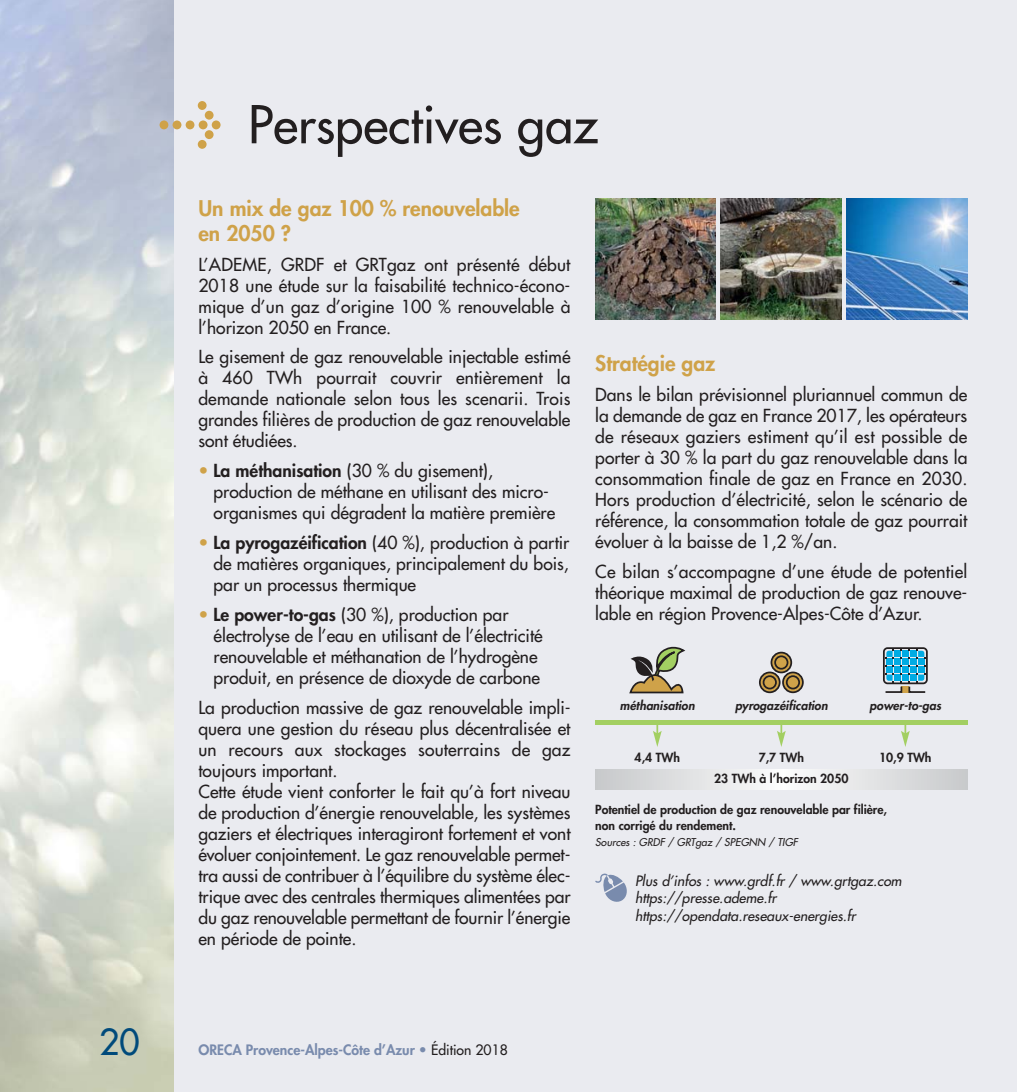
<style>
.page{position:relative;width:1017px;height:1092px;background:#fff}
.page>*{position:absolute;margin:0;border:0;box-sizing:border-box;transform-origin:0 0}
.t1{font:50.75px "Futura";color:#231f20}
.t2{font:35px "Futura";color:#004a7b}
.t3{font:800 21px/24.5px "Futura";color:#cfa249}
.t4{font:17.5px/21px "Futura";color:#231f20;text-align:justify}
.t5{font:italic 14px/17.5px "Futura";letter-spacing:.005em;color:#231f20}
.t6{font:800 14px "Futura";color:#798bad}
.t7{font:800 12.25px/15.8px "Futura";color:#231f20}
.t8{font:italic 800 12.25px "Futura";color:#231f20}
.t9{font:italic 10.5px "Futura";color:#231f20}
.s1{font-family:"Meta Plus";font-weight:700;font-size:52.5px;color:#cfa249}
.s2{font-weight:800;color:#cfa249}
.s3{font-weight:800}
.s4{font-weight:400;color:#231f20}
</style>
<div class="page">
<div style="left:174px;top:0;width:843px;height:1091px;background:#eaebf0"></div>
<svg style="left:595px;top:873px;width:32px;height:28px"></svg>
<div style="left:595px;top:719px;width:372px;height:5px;background:#a3cf62"></div>
<svg style="left:653px;top:724px;width:9px;height:23px"></svg>
<svg style="left:777px;top:724px;width:9px;height:23px"></svg>
<svg style="left:901px;top:724px;width:9px;height:23px"></svg>
<div style="left:883px;top:647px;width:45px;height:37px;border:2px solid #231f20;border-radius:4px"></div>
<svg style="left:884px;top:649px;width:43px;height:44px"></svg>
<svg style="left:760px;top:672px;width:20px;height:20px"></svg>
<div style="left:759px;top:671px;width:21px;height:22px;border:2px solid #231f20;border-radius:50%"></div>
<div style="left:764px;top:676px;width:12px;height:12px;background:#cfa249;border-radius:50%"></div>
<div style="left:763px;top:675px;width:14px;height:14px;border:2px solid #231f20;border-radius:50%"></div>
<svg style="left:771px;top:652px;width:20px;height:20px"></svg>
<div style="left:771px;top:651px;width:21px;height:22px;border:2px solid #231f20;border-radius:50%"></div>
<div style="left:775px;top:656px;width:13px;height:12px;background:#cfa249;border-radius:50%"></div>
<div style="left:774px;top:655px;width:14px;height:14px;border:2px solid #231f20;border-radius:50%"></div>
<svg style="left:783px;top:672px;width:20px;height:20px"></svg>
<div style="left:782px;top:671px;width:22px;height:22px;border:2px solid #231f20;border-radius:50%"></div>
<div style="left:787px;top:676px;width:12px;height:12px;background:#cfa249;border-radius:50%"></div>
<div style="left:786px;top:675px;width:14px;height:14px;border:2px solid #231f20;border-radius:50%"></div>
<svg style="left:629px;top:646px;width:56px;height:47px"></svg>
<img style="left:595px;top:198px;width:121px;height:121px">
<img style="left:721px;top:198px;width:120px;height:121px">
<img style="left:847px;top:198px;width:120px;height:121px">
<svg style="left:595px;top:769px;width:372px;height:20px"></svg>
<h1 class="t1" style="left:157px;top:99px;width:443px"><span class="s1">&gt;</span> Perspectives gaz</h1>
<p class="t3" style="left:198px;top:198px;width:323px">Un mix de gaz 100 % renouvelable en 2050 ?</p>
<p class="t4" style="left:198px;top:255px;width:374px">L’ADEME, GRDF et GRTgaz ont présenté début 2018 une étude sur la faisabilité technico-écono&shy;mique d’un gaz d’origine 100 % renouvelable à l’horizon 2050 en France.</p>
<p class="t4" style="left:198px;top:347px;width:374px">Le gisement de gaz renouvelable injectable estimé à 460 TWh pourrait couvrir entièrement la demande nationale selon tous les scenarii. Trois grandes filières de production de gaz renouvelable sont étudiées.</p>
<p class="t4" style="left:214px;top:461px;width:343px;text-align:left;text-indent:-15px"><span class="s2">•</span> <span class="s3">La méthanisation</span> (30 % du gisement), production de méthane en utilisant des micro&shy;organismes qui dégradent la matière première</p>
<p class="t4" style="left:214px;top:533px;width:357px;text-indent:-15px"><span class="s2">•</span> <span class="s3">La pyrogazéification</span> (40 %), production à partir de matières organiques, principalement du bois, par un processus thermique</p>
<p class="t4" style="left:214px;top:605px;width:331px;text-align:left;text-indent:-15px"><span class="s2">•</span> <span class="s3">Le power-to-gas</span> (30 %), production par électrolyse de l’eau en utilisant de l’électricité renouvelable et méthanation de l’hydrogène produit, en présence de dioxyde de carbone</p>
<p class="t4" style="left:198px;top:697px;width:374px;text-align:left">La production massive de gaz renouvelable impli&shy;quera une gestion du réseau plus décentralisée et un recours aux stockages souterrains de gaz toujours important.<br>Cette étude vient conforter le fait qu’à fort niveau de production d’énergie renouvelable, les systèmes gaziers et électriques interagiront fortement et vont évoluer conjointement. Le gaz renouvelable permet&shy;tra aussi de contribuer à l’équilibre du système élec&shy;trique avec des centrales thermiques alimentées par du gaz renouvelable permettant de fournir l’énergie en période de pointe.</p>
<p class="t3" style="left:595px;top:353px;width:122px">Stratégie gaz</p>
<p class="t4" style="left:595px;top:385px;width:374px">Dans le bilan prévisionnel pluriannuel commun de la demande de gaz en France 2017, les opérateurs de réseaux gaziers estiment qu’il est possible de porter à 30 % la part du gaz renouvelable dans la consommation finale de gaz en France en 2030.<br>Hors production d’électricité, selon le scénario de référence, la consommation totale de gaz pourrait évoluer à la baisse de 1,2 %/an.</p>
<p class="t4" style="left:595px;top:562px;width:374px">Ce bilan s’accompagne d’une étude de potentiel théorique maximal de production de gaz renouve&shy;lable en région Provence-Alpes-Côte d’Azur.</p>
<p class="t8" style="left:620px;top:699px;width:78px">méthanisation</p>
<p class="t8" style="left:735px;top:699px;width:96px">pyrogazéification</p>
<p class="t8" style="left:870px;top:699px;width:75px">power-to-gas</p>
<p class="t7" style="left:635px;top:750px;width:47px">4,4 TWh</p>
<p class="t7" style="left:759px;top:750px;width:47px">7,7 TWh</p>
<p class="t7" style="left:879px;top:750px;width:54px">10,9 TWh</p>
<p class="t7" style="left:714px;top:771px;width:136px">23 TWh à l’horizon 2050</p>
<p class="t7" style="left:595px;top:803px;width:293px">Potentiel de production de gaz renouvelable par filière, non corrigé du rendement.</p>
<p class="t9" style="left:595px;top:836px;width:206px">Sources : GRDF / GRTgaz / SPEGNN / TIGF</p>
<p class="t5" style="left:635px;top:872px;width:271px">Plus d’infos : www.grdf.fr / www.grtgaz.com https://presse.ademe.fr https://opendata.reseaux-energies.fr</p>
<h2 class="t2" style="left:99px;top:1024px;width:42px">20</h2>
<p class="t6" style="left:198px;top:1042px;width:311px">ORECA Provence-Alpes-Côte d’Azur • <span class="s4">Édition 2018</span></p>
</div>
